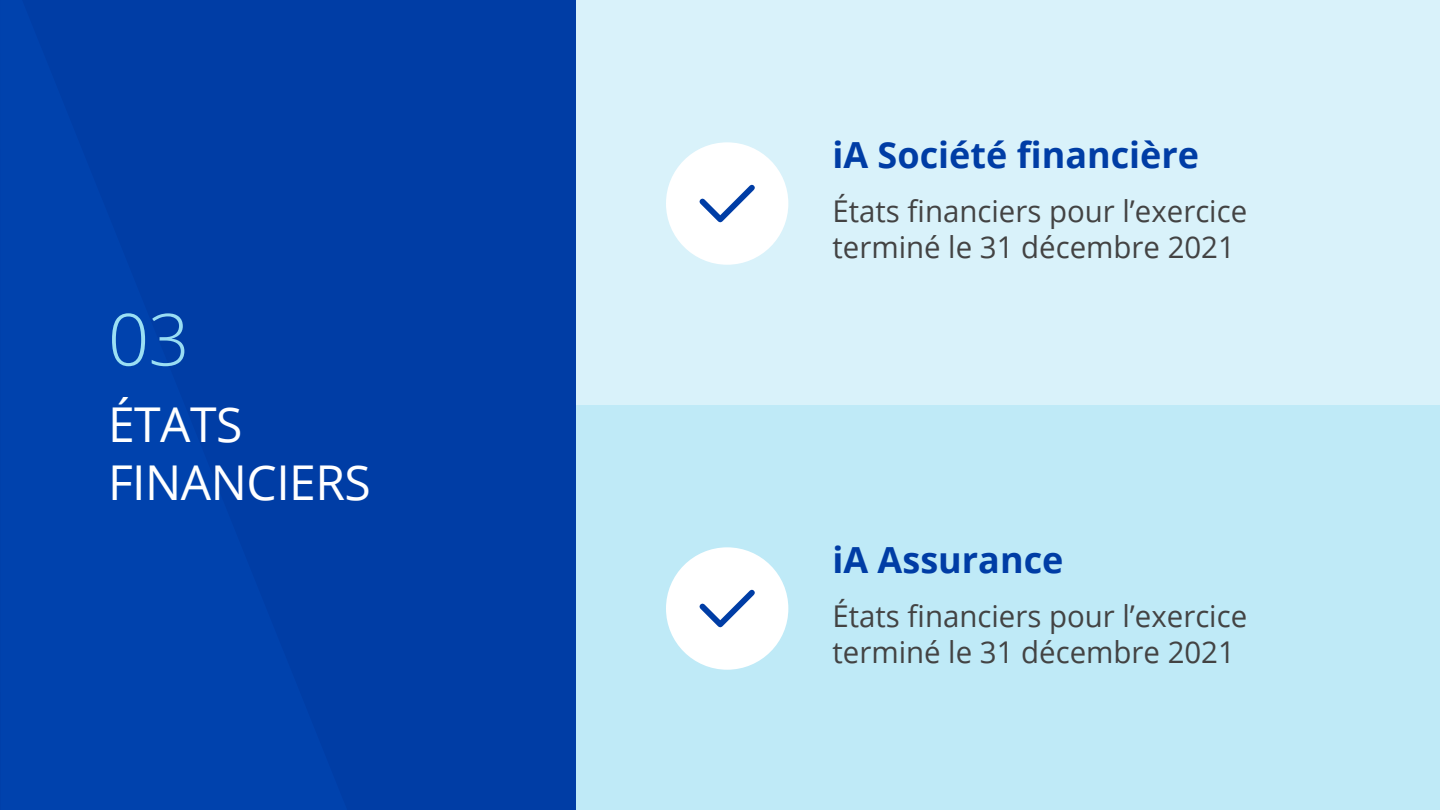
<style>
.page{position:relative;width:1440px;height:810px;background:#fff}
.page>*{position:absolute;margin:0;border:0;box-sizing:border-box;transform-origin:0 0}
.Texte_courant{font:300 72px "Open Sans";color:#99ddf3}
.Texte_courant-2{font:48px/58px "Open Sans";letter-spacing:-.01em;color:#fff}
.t1{font:700 36px "Open Sans";color:#003da5}
.t2{font:30px/36px "Open Sans";color:#434343}
</style>
<div class="page">
<div style="left:576px;top:0;width:864px;height:405px;background:#d9f2fa"></div>
<div style="left:576px;top:405px;width:864px;height:405px;background:#bfeaf7"></div>
<div style="left:0;top:0;width:576px;height:810px;background:#003da5"></div>
<div style="left:666px;top:142px;width:122px;height:123px;background:#fff;border-radius:50%"></div>
<svg style="left:699px;top:184px;width:56px;height:39px"></svg>
<div style="left:666px;top:547px;width:122px;height:123px;background:#fff;border-radius:50%"></div>
<svg style="left:699px;top:589px;width:56px;height:39px"></svg>
<p class="Texte_courant" style="left:108px;top:290px;width:83px">03</p>
<p class="Texte_courant-2" style="left:108px;top:394px;width:264px">ÉTATS<br>FINANCIERS</p>
<p class="t1" style="left:832px;top:129px;width:368px">iA Société financière</p>
<p class="t2" style="left:832px;top:192px;width:416px">États financiers pour l’exercice terminé le 31 décembre 2021</p>
<p class="t1" style="left:832px;top:534px;width:232px">iA Assurance</p>
<p class="t2" style="left:832px;top:597px;width:416px">États financiers pour l’exercice terminé le 31 décembre 2021</p>
</div>
